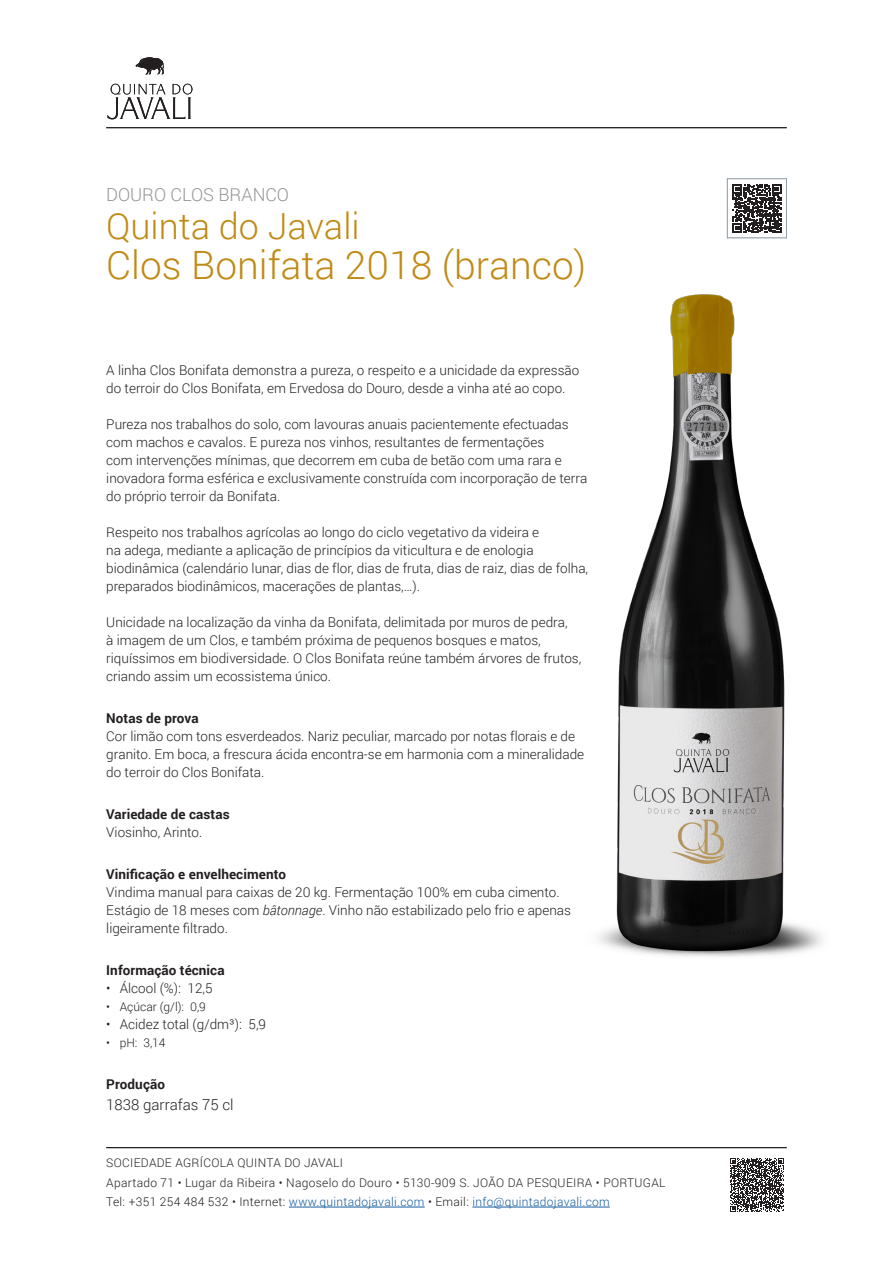
<style>
.page{position:relative;width:893px;height:1263px;background:#fff}
.page>*{position:absolute;margin:0;border:0;box-sizing:border-box;transform-origin:0 0}
.Nome_TOC{font:300 39px "Roboto";color:#c18a15}
.Marca_TOC{font:300 36px "Roboto";color:#c18a15}
.Categoria_TOC{font:300 18px "Roboto";color:#939598}
.texto{font:300 15px "Roboto";color:#231f20}
.texto_pequeno{font:300 13.5px/18px "Roboto";color:#231f20}
.t2{font:700 13.5px "Roboto";letter-spacing:.005em;color:#231f20}
.t1{font:300 12px/19.5px "Roboto";letter-spacing:.025em;color:#231f20}
.s1{font-style:italic}
.s2{color:#175d9e}
</style>
<div class="page">
<svg style="left:730px;top:1158px;width:54px;height:53px"></svg>
<img style="left:598px;top:294px;width:225px;height:663px">
<svg style="left:733px;top:184px;width:48px;height:49px"></svg>
<div style="left:727px;top:178px;width:60px;height:60px;border:1px solid #94a0a9"></div>
<hr style="left:289px;top:1207px;width:136px;height:1px;background:#175d9e">
<hr style="left:472px;top:1207px;width:138px;height:1px;background:#175d9e">
<svg style="left:107px;top:84px;width:85px;height:35px"></svg>
<svg style="left:135px;top:57px;width:29px;height:17px"></svg>
<hr style="left:106px;top:127px;width:681px;height:1px;background:#231f20">
<hr style="left:106px;top:1147px;width:681px;height:1px;background:#231f20">
<p class="Categoria_TOC" style="left:106px;top:182px;width:184px">DOURO CLOS BRANCO</p>
<p class="Marca_TOC" style="left:106px;top:201px;width:255px">Quinta do Javali</p>
<p class="Nome_TOC" style="left:106px;top:238px;width:481px">Clos Bonifata 2018 (branco)</p>
<p class="texto_pequeno" style="left:106px;top:361px;width:474px">A linha Clos Bonifata demonstra a pureza, o respeito e a unicidade da expressão do terroir do Clos Bonifata, em Ervedosa do Douro, desde a vinha até ao copo.</p>
<p class="texto_pequeno" style="left:106px;top:415px;width:482px">Pureza nos trabalhos do solo, com lavouras anuais pacientemente efectuadas com machos e cavalos. E pureza nos vinhos, resultantes de fermentações<br>com intervenções mínimas, que decorrem em cuba de betão com uma rara e inovadora forma esférica e exclusivamente construída com incorporação de terra do próprio terroir da Bonifata.</p>
<p class="texto_pequeno" style="left:106px;top:523px;width:483px">Respeito nos trabalhos agrícolas ao longo do ciclo vegetativo da videira e<br>na adega, mediante a aplicação de princípios da viticultura e de enologia biodinâmica (calendário lunar, dias de flor, dias de fruta, dias de raiz, dias de folha, preparados biodinâmicos, macerações de plantas,…).</p>
<p class="texto_pequeno" style="left:106px;top:613px;width:477px">Unicidade na localização da vinha da Bonifata, delimitada por muros de pedra,<br>à imagem de um Clos, e também próxima de pequenos bosques e matos, riquíssimos em biodiversidade. O Clos Bonifata reúne também árvores de frutos, criando assim um ecossistema único.</p>
<p class="t2" style="left:106px;top:709px;width:94px">Notas de prova</p>
<p class="texto_pequeno" style="left:106px;top:727px;width:479px">Cor limão com tons esverdeados. Nariz peculiar, marcado por notas florais e de granito. Em boca, a frescura ácida encontra-se em harmonia com a mineralidade do terroir do Clos Bonifata.</p>
<p class="t2" style="left:106px;top:805px;width:125px">Variedade de castas</p>
<p class="texto_pequeno" style="left:106px;top:823px;width:97px">Viosinho, Arinto.</p>
<p class="t2" style="left:106px;top:865px;width:181px">Vinificação e envelhecimento</p>
<p class="texto_pequeno" style="left:106px;top:883px;width:466px">Vindima manual para caixas de 20 kg. Fermentação 100% em cuba cimento.<br>Estágio de 18 meses com <span class="s1">bâtonnage</span>. Vinho não estabilizado pelo frio e apenas ligeiramente filtrado.</p>
<p class="t2" style="left:106px;top:961px;width:120px">Informação técnica</p>
<p class="texto_pequeno" style="left:106px;top:979px;width:108px">• Álcool (%): 12,5</p>
<p class="t1" style="left:106px;top:997px;width:101px">• Açúcar (g/l): 0,9</p>
<p class="texto_pequeno" style="left:106px;top:1015px;width:161px">• Acidez total (g/dm³): 5,9</p>
<p class="t1" style="left:106px;top:1033px;width:61px">• pH: 3,14</p>
<p class="t2" style="left:106px;top:1075px;width:60px">Produção</p>
<p class="texto" style="left:106px;top:1094px;width:129px">1838 garrafas 75 cl</p>
<p class="t1" style="left:106px;top:1153px;width:561px">SOCIEDADE AGRÍCOLA QUINTA DO JAVALI<br>Apartado 71 • Lugar da Ribeira • Nagoselo do Douro • 5130-909 S. JOÃO DA PESQUEIRA • PORTUGAL<br>Tel: +351 254 484 532 • Internet: <span class="s2">www.quintadojavali.com</span> • Email: <span class="s2">info@quintadojavali.com</span></p>
</div>
